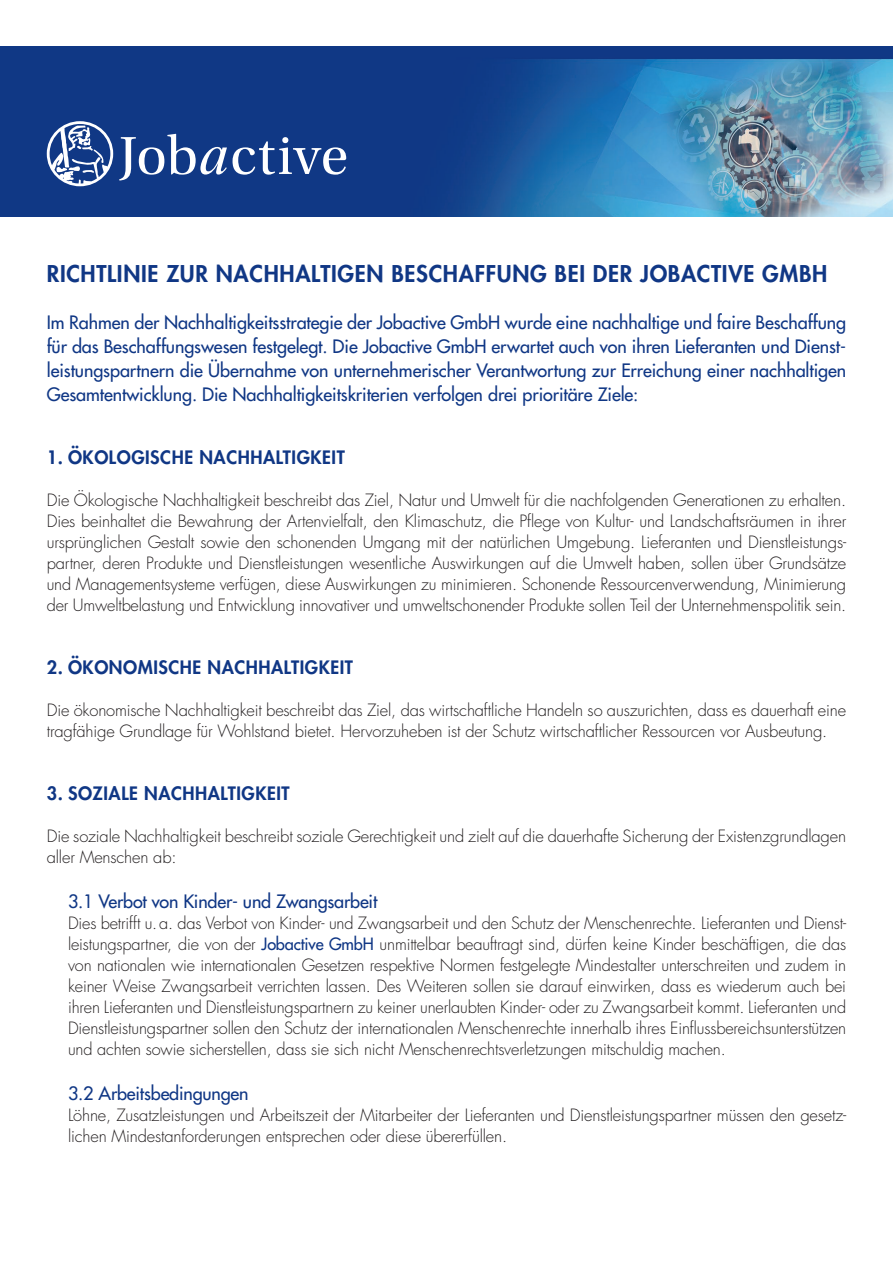
<style>
.page{position:relative;width:893px;height:1263px;background:#fff}
.page>*{position:absolute;margin:0;border:0;box-sizing:border-box;transform-origin:0 0}
.t1{font:800 22.5px "Futura";letter-spacing:.03em;color:#103785}
.t2{font:18px/24px "Futura";letter-spacing:-.01em;color:#103785;text-align:justify}
.t3{font:800 18px "Futura";letter-spacing:.03em;color:#103785}
.t4{font:300 16.5px/21px "Futura";letter-spacing:-.01em;color:#231f20}
.s1{font-weight:400;color:#103785}
</style>
<div class="page">
<img style="left:0;top:47px;width:893px;height:170px">
<svg style="left:47px;top:121px;width:66px;height:65px"></svg>
<svg style="left:119px;top:134px;width:108px;height:47px"></svg>
<svg style="left:233px;top:137px;width:113px;height:38px"></svg>
<h1 class="t1" style="left:47px;top:258px;width:782px">RICHTLINIE ZUR NACHHALTIGEN BESCHAFFUNG BEI DER JOBACTIVE GMBH</h1>
<p class="t2" style="left:47px;top:310px;width:801px">Im Rahmen der Nachhaltigkeitsstrategie der Jobactive GmbH wurde eine nachhaltige und faire Beschaffung für das Beschaffungswesen festgelegt. Die Jobactive GmbH erwartet auch von ihren Lieferanten und Dienst&shy;leistungspartnern die Übernahme von unternehmerischer Verantwortung zur Erreichung einer nachhaltigen Gesamtentwicklung. Die Nachhaltigkeitskriterien verfolgen drei prioritäre Ziele:</p>
<p class="t3" style="left:47px;top:445px;width:300px">1. ÖKOLOGISCHE NACHHALTIGKEIT</p>
<p class="t4" style="left:47px;top:490px;width:801px;text-align:justify">Die Ökologische Nachhaltigkeit beschreibt das Ziel, Natur und Umwelt für die nachfolgenden Generationen zu erhalten.<br>Dies beinhaltet die Bewahrung der Artenvielfalt, den Klimaschutz, die Pflege von Kultur- und Landschaftsräumen in ihrer ursprünglichen Gestalt sowie den schonenden Umgang mit der natürlichen Umgebung. Lieferanten und Dienstleistungs&shy;partner, deren Produkte und Dienstleistungen wesentliche Auswirkungen auf die Umwelt haben, sollen über Grundsätze und Managementsysteme verfügen, diese Auswirkungen zu minimieren. Schonende Ressourcenverwendung, Minimierung der Umweltbelastung und Entwicklung innovativer und umweltschonender Produkte sollen Teil der Unternehmenspolitik sein.</p>
<p class="t3" style="left:47px;top:655px;width:308px">2. ÖKONOMISCHE NACHHALTIGKEIT</p>
<p class="t4" style="left:47px;top:700px;width:801px">Die ökonomische Nachhaltigkeit beschreibt das Ziel, das wirtschaftliche Handeln so auszurichten, dass es dauerhaft eine tragfähige Grundlage für Wohlstand bietet. Hervorzuheben ist der Schutz wirtschaftlicher Ressourcen vor Ausbeutung.</p>
<p class="t3" style="left:47px;top:781px;width:244px">3. SOZIALE NACHHALTIGKEIT</p>
<p class="t4" style="left:47px;top:826px;width:801px">Die soziale Nachhaltigkeit beschreibt soziale Gerechtigkeit und zielt auf die dauerhafte Sicherung der Existenzgrundlagen aller Menschen ab:</p>
<p class="t2" style="left:68px;top:889px;width:311px">3.1 Verbot von Kinder- und Zwangsarbeit</p>
<p class="t4" style="left:68px;top:913px;width:780px;text-align:justify">Dies betrifft u.a. das Verbot von Kinder- und Zwangsarbeit und den Schutz der Menschenrechte. Lieferanten und Dienst&shy;leistungspartner, die von der <span class="s1">Jobactive GmbH</span> unmittelbar beauftragt sind, dürfen keine Kinder beschäftigen, die das von nationalen wie internationalen Gesetzen respektive Normen festgelegte Mindestalter unterschreiten und zudem in keiner Weise Zwangsarbeit verrichten lassen. Des Weiteren sollen sie darauf einwirken, dass es wiederum auch bei ihren Lieferanten und Dienstleistungspartnern zu keiner unerlaubten Kinder- oder zu Zwangsarbeit kommt. Lieferanten und Dienstleistungspartner sollen den Schutz der internationalen Menschenrechte innerhalb ihres Einflussbereichsunterstützen und achten sowie sicherstellen, dass sie sich nicht Menschenrechtsverletzungen mitschuldig machen.</p>
<p class="t2" style="left:68px;top:1081px;width:182px">3.2 Arbeitsbedingungen</p>
<p class="t4" style="left:68px;top:1105px;width:780px">Löhne, Zusatzleistungen und Arbeitszeit der Mitarbeiter der Lieferanten und Dienstleistungspartner müssen den gesetz&shy;lichen Mindestanforderungen entsprechen oder diese übererfüllen.</p>
</div>
